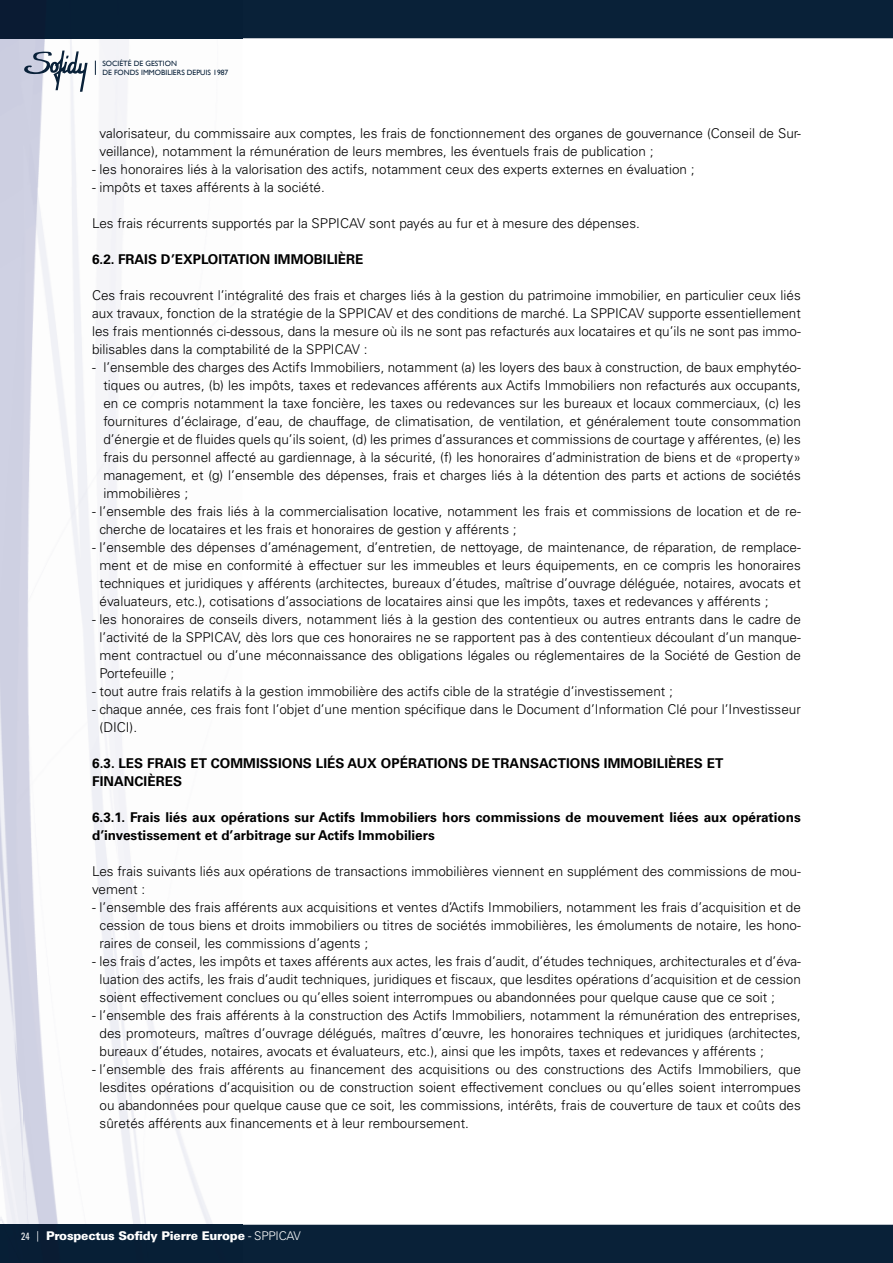
<style>
.page{position:relative;width:893px;height:1263px;background:#fff}
.page>*{position:absolute;margin:0;border:0;box-sizing:border-box;transform-origin:0 0}
.t1{font:300 13.5px/18px "Univers";color:#000;text-align:justify}
.t2{font:700 13.5px/18px "Univers";color:#000}
.t3{font:900 12px "Univers";letter-spacing:-.02em;color:#fff}
.t4{font:7.65px/9.1px "Gill Sans";color:#092139}
.s1{font-weight:400;font-stretch:condensed;font-size:10.5px}
.s2{font-weight:300}
</style>
<div class="page">
<img style="left:0;top:38px;width:16px;height:1187px">
<img style="left:16px;top:188px;width:226px;height:1037px">
<img style="left:15px;top:38px;width:227px;height:150px">
<div style="left:242px;top:0;width:651px;height:38px;background:#092138"></div>
<div style="left:0;top:0;width:242px;height:38px;background:#071f36"></div>
<div style="left:242px;top:1225px;width:651px;height:38px;background:#092138"></div>
<div style="left:0;top:1225px;width:242px;height:38px;background:#071f36"></div>
<svg style="left:23px;top:51px;width:65px;height:41px"></svg>
<svg style="left:95px;top:61px;width:1px;height:14px"></svg>
<p class="t4" style="left:102px;top:59px;width:127px">SOCIÉTÉ DE GESTION<br>DE FONDS IMMOBILIERS DEPUIS 1987</p>
<p class="t1" style="left:100px;top:126px;width:703px">valorisateur, du commissaire aux comptes, les frais de fonctionnement des organes de gouvernance (Conseil de Sur&shy;veillance), notamment la rémunération de leurs membres, les éventuels frais de publication ;</p>
<p class="t1" style="left:92px;top:162px;width:604px">- les honoraires liés à la valorisation des actifs, notamment ceux des experts externes en évaluation ;</p>
<p class="t1" style="left:92px;top:180px;width:234px">- impôts et taxes afférents à la société.</p>
<p class="t1" style="left:92px;top:216px;width:549px">Les frais récurrents supportés par la SPPICAV sont payés au fur et à mesure des dépenses.</p>
<p class="t2" style="left:92px;top:252px;width:273px">6.2. FRAIS D’EXPLOITATION IMMOBILIÈRE</p>
<p class="t1" style="left:92px;top:288px;width:710px">Ces frais recouvrent l’intégralité des frais et charges liés à la gestion du patrimoine immobilier, en particulier ceux liés aux travaux, fonction de la stratégie de la SPPICAV et des conditions de marché. La SPPICAV supporte essentiellement les frais mentionnés ci-dessous, dans la mesure où ils ne sont pas refacturés aux locataires et qu’ils ne sont pas immo&shy;bilisables dans la comptabilité de la SPPICAV :</p>
<p class="t1" style="left:103px;top:360px;width:699px;text-indent:-11px">- l’ensemble des charges des Actifs Immobiliers, notamment (a) les loyers des baux à construction, de baux emphytéo&shy;tiques ou autres, (b) les impôts, taxes et redevances afférents aux Actifs Immobiliers non refacturés aux occupants, en ce compris notamment la taxe foncière, les taxes ou redevances sur les bureaux et locaux commerciaux, (c) les fournitures d’éclairage, d’eau, de chauffage, de climatisation, de ventilation, et généralement toute consommation d’énergie et de fluides quels qu’ils soient, (d) les primes d’assurances et commissions de courtage y afférentes, (e) les frais du personnel affecté au gardiennage, à la sécurité, (f) les honoraires d’administration de biens et de «property» management, et (g) l’ensemble des dépenses, frais et charges liés à la détention des parts et actions de sociétés immobilières ;</p>
<p class="t1" style="left:100px;top:504px;width:703px;text-indent:-8px">- l’ensemble des frais liés à la commercialisation locative, notamment les frais et commissions de location et de re&shy;cherche de locataires et les frais et honoraires de gestion y afférents ;</p>
<p class="t1" style="left:100px;top:540px;width:703px;text-indent:-8px">- l’ensemble des dépenses d’aménagement, d’entretien, de nettoyage, de maintenance, de réparation, de remplace&shy;ment et de mise en conformité à effectuer sur les immeubles et leurs équipements, en ce compris les honoraires techniques et juridiques y afférents (architectes, bureaux d’études, maîtrise d’ouvrage déléguée, notaires, avocats et évaluateurs, etc.), cotisations d’associations de locataires ainsi que les impôts, taxes et redevances y afférents ;</p>
<p class="t1" style="left:100px;top:612px;width:703px;text-indent:-8px">- les honoraires de conseils divers, notamment liés à la gestion des contentieux ou autres entrants dans le cadre de l’activité de la SPPICAV, dès lors que ces honoraires ne se rapportent pas à des contentieux découlant d’un manque&shy;ment contractuel ou d’une méconnaissance des obligations légales ou réglementaires de la Société de Gestion de Portefeuille ;</p>
<p class="t1" style="left:92px;top:684px;width:582px">- tout autre frais relatifs à la gestion immobilière des actifs cible de la stratégie d’investissement ;</p>
<p class="t1" style="left:100px;top:702px;width:703px;text-indent:-8px">- chaque année, ces frais font l’objet d’une mention spécifique dans le Document d’Information Clé pour l’Investisseur (DICI).</p>
<p class="t2" style="left:92px;top:756px;width:633px">6.3. LES FRAIS ET COMMISSIONS LIÉS AUX OPÉRATIONS DE TRANSACTIONS IMMOBILIÈRES ET<br>FINANCIÈRES</p>
<p class="t2" style="left:92px;top:810px;width:710px">6.3.1. Frais liés aux opérations sur Actifs Immobiliers hors commissions de mouvement liées aux opérations d’investissement et d’arbitrage sur Actifs Immobiliers</p>
<p class="t1" style="left:92px;top:864px;width:710px">Les frais suivants liés aux opérations de transactions immobilières viennent en supplément des commissions de mou&shy;vement :</p>
<p class="t1" style="left:100px;top:900px;width:703px;text-indent:-8px">- l’ensemble des frais afférents aux acquisitions et ventes d’Actifs Immobiliers, notamment les frais d’acquisition et de cession de tous biens et droits immobiliers ou titres de sociétés immobilières, les émoluments de notaire, les hono&shy;raires de conseil, les commissions d’agents ;</p>
<p class="t1" style="left:100px;top:954px;width:703px;text-indent:-8px">- les frais d’actes, les impôts et taxes afférents aux actes, les frais d’audit, d’études techniques, architecturales et d’éva&shy;luation des actifs, les frais d’audit techniques, juridiques et fiscaux, que lesdites opérations d’acquisition et de cession soient effectivement conclues ou qu’elles soient interrompues ou abandonnées pour quelque cause que ce soit ;</p>
<p class="t1" style="left:100px;top:1008px;width:703px;text-indent:-8px">- l’ensemble des frais afférents à la construction des Actifs Immobiliers, notamment la rémunération des entreprises, des promoteurs, maîtres d’ouvrage délégués, maîtres d’œuvre, les honoraires techniques et juridiques (architectes, bureaux d’études, notaires, avocats et évaluateurs, etc.), ainsi que les impôts, taxes et redevances y afférents ;</p>
<p class="t1" style="left:100px;top:1062px;width:703px;text-indent:-8px">- l’ensemble des frais afférents au financement des acquisitions ou des constructions des Actifs Immobiliers, que lesdites opérations d’acquisition ou de construction soient effectivement conclues ou qu’elles soient interrompues ou abandonnées pour quelque cause que ce soit, les commissions, intérêts, frais de couverture de taux et coûts des sûretés afférents aux financements et à leur remboursement.</p>
<p class="t3" style="left:21px;top:1232px;width:281px"><span class="s1">24 |</span> Prospectus Sofidy Pierre Europe <span class="s2">- SPPICAV</span></p>
</div>
